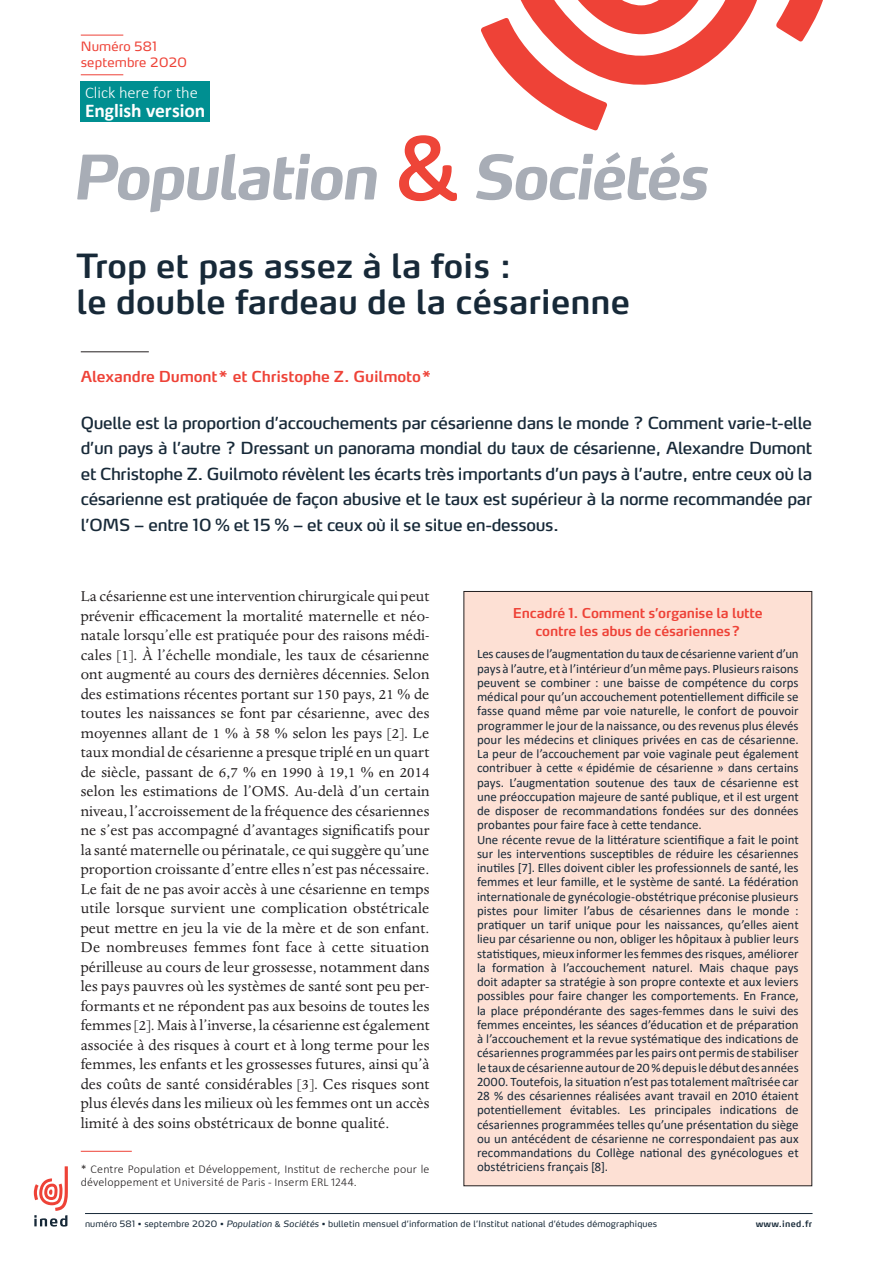
<style>
.page{position:relative;width:893px;height:1263px;background:#fff}
.page>*{position:absolute;margin:0;border:0;box-sizing:border-box;transform-origin:0 0}
.t1{font:italic 700 60.75px "Max OT";letter-spacing:-.05em;color:#a8adb6}
.Titre_Edito{font:600 33px/36px "Max OT";color:#172938}
.Notes_bas_de_page{font:700 19.5px "Calibri";letter-spacing:-.005em;color:#fff}
.Paragraphe_sans_retr{font:16.5px/19.5px "Dante MT Std";letter-spacing:.005em;color:#231f20;text-align:justify}
.Chapeau{font:16.5px/25.5px "Max OT";letter-spacing:-.02em;color:#172938;text-align:justify}
.Notes_bas_de_page-2{font:300 16.5px "Calibri";letter-spacing:-.005em;color:#fff}
.Auteurs{font:600 15px "Max OT";letter-spacing:-.01em;color:#ee4237}
.Encadré_-_TITRE{font:600 13.5px/18px "Max OT";letter-spacing:-.015em;color:#ee4237;text-align:center}
.Notes_bas_de_pages_f{font:12.9px/14.2px "Calibri";color:#172938;text-align:justify}
.t2{font:12.75px "Max OT";letter-spacing:.01em;color:#ee4237}
.Notes_bas_de_page-3{font:300 12px/13.5px "Calibri";letter-spacing:.01em;color:#231f20}
.t3{font:8.7px "Max OT";letter-spacing:.015em;color:#172938}
.t4{font:600 8.7px "Max OT";letter-spacing:.03em;color:#172938}
.s1{font-family:"Calibri";font-weight:400;font-style:normal;font-size:96px;color:#ee4237}
.s2{font-style:italic}
.s3{font-family:"Calibri"}
</style>
<div class="page">
<hr style="left:81px;top:351px;width:68px;height:1px;background:#231f20">
<hr style="left:81px;top:1151px;width:51px;height:1px;background:#ee4237">
<div style="left:81px;top:81px;width:129px;height:41px;background:#008f91"></div>
<div style="left:464px;top:591px;width:348px;height:595px;background:#fde0d4"></div>
<svg style="left:34px;top:1166px;width:34px;height:60px"></svg>
<hr style="left:85px;top:1213px;width:727px;height:1px;background:#172938">
<svg style="left:776px;top:0;width:47px;height:42px"></svg>
<svg style="left:481px;top:0;width:276px;height:131px"></svg>
<hr style="left:81px;top:74px;width:42px;height:1px;background:#ee4237">
<hr style="left:81px;top:35px;width:42px;height:1px;background:#ee4237">
<p class="t2" style="left:81px;top:39px;width:78px">Numéro 581</p>
<p class="t2" style="left:81px;top:54px;width:108px">septembre 2020</p>
<p class="Notes_bas_de_page-2" style="left:85px;top:82px;width:114px">Click here for the</p>
<p class="Notes_bas_de_page" style="left:85px;top:97px;width:122px">English version</p>
<h1 class="t1" style="left:71px;top:138px;width:638px">Population <span class="s1">&amp;</span> Sociétés</h1>
<p class="Titre_Edito" style="left:77px;top:247px;width:555px">Trop et pas assez à la fois :<br>le double fardeau de la césarienne</p>
<p class="Auteurs" style="left:81px;top:367px;width:353px">Alexandre Dumont* et Christophe Z. Guilmoto*</p>
<p class="Chapeau" style="left:81px;top:410px;width:733px">Quelle est la proportion d’accouchements par césarienne dans le monde ? Comment varie-t-elle d’un pays à l’autre ? Dressant un panorama mondial du taux de césarienne, Alexandre Dumont et Christophe Z. Guilmoto révèlent les écarts très importants d’un pays à l’autre, entre ceux où la césarienne est pratiquée de façon abusive et le taux est supérieur à la norme recommandée par l’OMS – entre 10 % et 15 % – et ceux où il se situe en-dessous.</p>
<p class="Paragraphe_sans_retr" style="left:81px;top:587px;width:350px">La césarienne est une intervention chirurgicale qui peut prévenir efficacement la mortalité maternelle et néo&shy;natale lorsqu’elle est pratiquée pour des raisons médi&shy;cales [1]. À l’échelle mondiale, les taux de césarienne ont augmenté au cours des dernières décennies. Selon des estimations récentes portant sur 150 pays, 21 % de toutes les naissances se font par césarienne, avec des moyennes allant de 1 % à 58 % selon les pays [2]. Le taux mondial de césarienne a presque triplé en un quart de siècle, passant de 6,7 % en 1990 à 19,1 % en 2014 selon les estimations de l’OMS. Au-delà d’un certain niveau, l’accroissement de la fréquence des césariennes ne s’est pas accompagné d’avantages significatifs pour la santé maternelle ou périnatale, ce qui suggère qu’une proportion croissante d’entre elles n’est pas nécessaire.</p>
<p class="Paragraphe_sans_retr" style="left:81px;top:879px;width:350px">Le fait de ne pas avoir accès à une césarienne en temps utile lorsque survient une complication obstétricale peut mettre en jeu la vie de la mère et de son enfant.<br>De nombreuses femmes font face à cette situation périlleuse au cours de leur grossesse, notamment dans les pays pauvres où les systèmes de santé sont peu per&shy;formants et ne répondent pas aux besoins de toutes les femmes [2]. Mais à l’inverse, la césarienne est également associée à des risques à court et à long terme pour les femmes, les enfants et les grossesses futures, ainsi qu’à des coûts de santé considérables [3]. Ces risques sont plus élevés dans les milieux où les femmes ont un accès limité à des soins obstétricaux de bonne qualité.</p>
<p class="Notes_bas_de_page-3" style="left:81px;top:1162px;width:350px">* Centre Population et Développement, Institut de recherche pour le développement et Université de Paris - Inserm ERL 1244.</p>
<p class="Encadré_-_TITRE" style="left:513px;top:604px;width:251px">Encadré 1. Comment s’organise la lutte contre les abus de césariennes?</p>
<p class="Notes_bas_de_pages_f" style="left:477px;top:647px;width:323px">Les causes de l’augmentation du taux de césarienne varient d’un pays à l’autre, et à l’intérieur d’un même pays. Plusieurs raisons peuvent se combiner : une baisse de compétence du corps médical pour qu’un accouchement potentiellement difficile se fasse quand même par voie naturelle, le confort de pouvoir programmer le jour de la naissance, ou des revenus plus élevés pour les médecins et cliniques privées en cas de césarienne.<br>La peur de l’accouchement par voie vaginale peut également contribuer à cette « épidémie de césarienne » dans certains pays. L’augmentation soutenue des taux de césarienne est une préoccupation majeure de santé publique, et il est urgent de disposer de recommandations fondées sur des données probantes pour faire face à cette tendance.</p>
<p class="Notes_bas_de_pages_f" style="left:477px;top:832px;width:323px">Une récente revue de la littérature scientifique a fait le point sur les interventions susceptibles de réduire les césariennes inutiles [7]. Elles doivent cibler les professionnels de santé, les femmes et leur famille, et le système de santé. La fédération internationale de gynécologie-obstétrique préconise plusieurs pistes pour limiter l’abus de césariennes dans le monde : pratiquer un tarif unique pour les naissances, qu’elles aient lieu par césarienne ou non, obliger les hôpitaux à publier leurs statistiques, mieux informer les femmes des risques, améliorer la formation à l’accouchement naturel. Mais chaque pays doit adapter sa stratégie à son propre contexte et aux leviers possibles pour faire changer les comportements. En France, la place prépondérante des sages-femmes dans le suivi des femmes enceintes, les séances d’éducation et de préparation à l’accouchement et la revue systématique des indications de césariennes programmées par les pairs ont permis de stabiliser le taux de césarienne autour de 20 % depuis le début des années 2000. Toutefois, la situation n’est pas totalement maîtrisée car 28 % des césariennes réalisées avant travail en 2010 étaient potentiellement évitables. Les principales indications de césariennes programmées telles qu’une présentation du siège ou un antécédent de césarienne ne correspondaient pas aux recommandations du Collège national des gynécologues et obstétriciens français [8].</p>
<p class="t3" style="left:85px;top:1218px;width:574px">numéro 581 • septembre 2020 • <span class="s2">Population</span> <span class="s3">&amp;</span> <span class="s2">Sociétés</span> • bulletin mensuel d’information de l’Institut national d’études démographiques</p>
<p class="t4" style="left:756px;top:1218px;width:58px">www.ined.fr</p>
</div>
